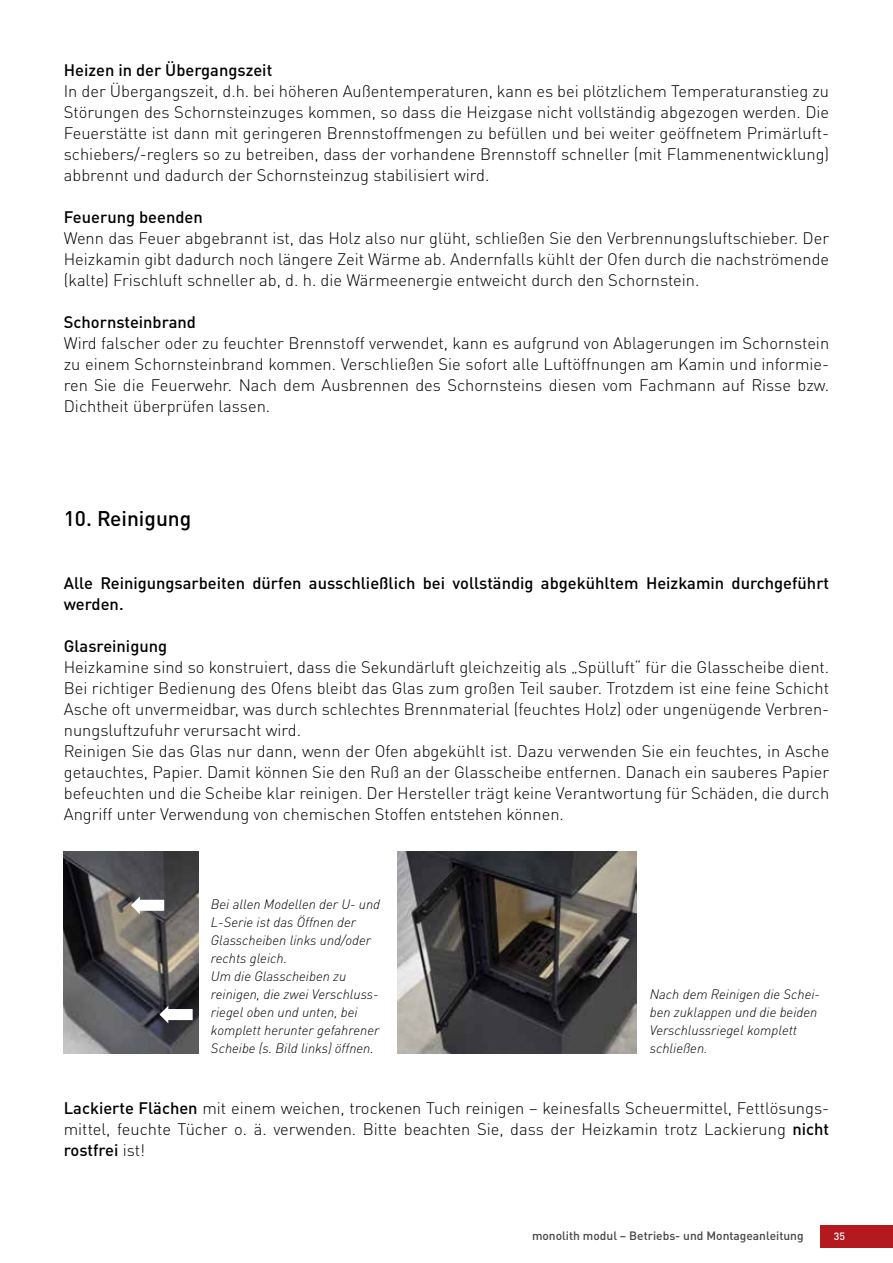
<style>
.page{position:relative;width:893px;height:1263px;background:#fff}
.page>*{position:absolute;margin:0;border:0;box-sizing:border-box;transform-origin:0 0}
.t1{font:500 21px "DINOT";color:#000}
.t2{font:300 16.5px/21px "DINOT";color:#000;text-align:justify}
.t3{font:500 16.5px/21px "DINOT";color:#000}
.t4{font:italic 300 13.5px/18px "DINOT";color:#000}
.t5{font:500 12px "DINOT";color:#464646}
.t6{font:500 10.5px "DINOT";color:#fff}
.s1{font-weight:500}
</style>
<div class="page">
<div style="left:821px;top:1226px;width:72px;height:22px;background:#b41920"></div>
<img style="left:64px;top:851px;width:134px;height:202px">
<img style="left:398px;top:851px;width:238px;height:202px">
<svg style="left:131px;top:896px;width:33px;height:18px"></svg>
<svg style="left:159px;top:1006px;width:34px;height:17px"></svg>
<p class="t3" style="left:64px;top:60px;width:210px">Heizen in der Übergangszeit</p>
<p class="t2" style="left:64px;top:81px;width:767px">In der Übergangszeit, d.h. bei höheren Außentemperaturen, kann es bei plötzlichem Temperaturanstieg zu Störungen des Schornsteinzuges kommen, so dass die Heizgase nicht vollständig abgezogen werden. Die Feuerstätte ist dann mit geringeren Brennstoffmengen zu befüllen und bei weiter geöffnetem Primärluft&shy;schiebers/-reglers so zu betreiben, dass der vorhandene Brennstoff schneller (mit Flammenentwicklung) abbrennt und dadurch der Schornsteinzug stabilisiert wird.</p>
<p class="t3" style="left:64px;top:207px;width:140px">Feuerung beenden</p>
<p class="t2" style="left:64px;top:228px;width:767px">Wenn das Feuer abgebrannt ist, das Holz also nur glüht, schließen Sie den Verbrennungsluftschieber. Der Heizkamin gibt dadurch noch längere Zeit Wärme ab. Andernfalls kühlt der Ofen durch die nachströmende (kalte) Frischluft schneller ab, d. h. die Wärmeenergie entweicht durch den Schornstein.</p>
<p class="t3" style="left:64px;top:312px;width:134px">Schornsteinbrand</p>
<p class="t2" style="left:64px;top:333px;width:767px">Wird falscher oder zu feuchter Brennstoff verwendet, kann es aufgrund von Ablagerungen im Schornstein zu einem Schornsteinbrand kommen. Verschließen Sie sofort alle Luftöffnungen am Kamin und informie&shy;ren Sie die Feuerwehr. Nach dem Ausbrennen des Schornsteins diesen vom Fachmann auf Risse bzw.<br>Dichtheit überprüfen lassen.</p>
<p class="t1" style="left:64px;top:505px;width:129px">10. Reinigung</p>
<p class="t3" style="left:64px;top:572px;width:767px">Alle Reinigungsarbeiten dürfen ausschließlich bei vollständig abgekühltem Heizkamin durchgeführt werden.</p>
<p class="t3" style="left:64px;top:635px;width:105px">Glasreinigung</p>
<p class="t2" style="left:64px;top:656px;width:767px;text-align:left">Heizkamine sind so konstruiert, dass die Sekundärluft gleichzeitig als „Spülluft“ für die Glasscheibe dient.<br>Bei richtiger Bedienung des Ofens bleibt das Glas zum großen Teil sauber. Trotzdem ist eine feine Schicht Asche oft unvermeidbar, was durch schlechtes Brennmaterial (feuchtes Holz) oder ungenügende Verbren&shy;nungsluftzufuhr verursacht wird.<br>Reinigen Sie das Glas nur dann, wenn der Ofen abgekühlt ist. Dazu verwenden Sie ein feuchtes, in Asche getauchtes, Papier. Damit können Sie den Ruß an der Glasscheibe entfernen. Danach ein sauberes Papier befeuchten und die Scheibe klar reinigen. Der Hersteller trägt keine Verantwortung für Schäden, die durch Angriff unter Verwendung von chemischen Stoffen entstehen können.</p>
<p class="t4" style="left:211px;top:895px;width:171px">Bei allen Modellen der U- und<br>L-Serie ist das Öffnen der<br>Glasscheiben links und/oder rechts gleich.<br>Um die Glasscheiben zu reinigen, die zwei Verschluss&shy;riegel oben und unten, bei komplett herunter gefahrener<br>Scheibe (s. Bild links) öffnen.</p>
<p class="t4" style="left:650px;top:985px;width:172px">Nach dem Reinigen die Schei&shy;ben zuklappen und die beiden<br>Verschlussriegel komplett schließen.</p>
<p class="t2" style="left:64px;top:1097px;width:767px"><span class="s1">Lackierte Flächen</span> mit einem weichen, trockenen Tuch reinigen – keinesfalls Scheuermittel, Fettlösungs&shy;mittel, feuchte Tücher o. ä. verwenden. Bitte beachten Sie, dass der Heizkamin trotz Lackierung <span class="s1">nicht rostfrei</span> ist!</p>
<p class="t5" style="left:532px;top:1228px;width:273px">monolith modul – Betriebs- und Montageanleitung</p>
<p class="t6" style="left:834px;top:1229px;width:13px">35</p>
</div>
